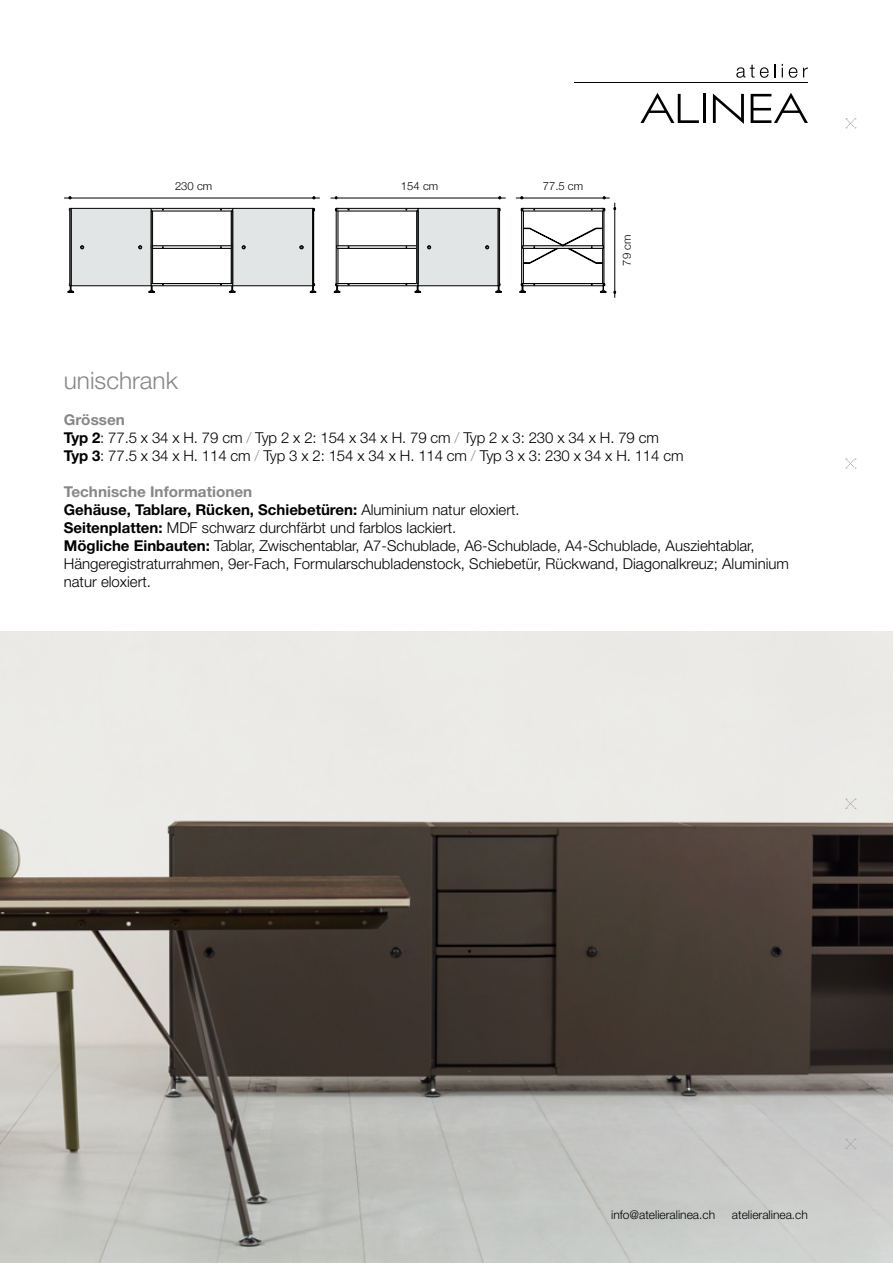
<style>
.page{position:relative;width:893px;height:1263px;background:#fff}
.page>*{position:absolute;margin:0;border:0;box-sizing:border-box;transform-origin:0 0}
.t1{font:300 24px "Helvetica Neue";color:#868786}
.t2{font:300 15px/18px "Helvetica Neue";color:#000}
.t3{font:300 12px "Helvetica Neue";color:#000}
.t4{font:300 11.25px "Helvetica Neue";color:#000}
.s1{font-weight:700;color:#868786}
.s2{font-weight:700}
.s3{color:#919291}
</style>
<div class="page">
<img style="left:0;top:631px;width:893px;height:632px">
<div style="left:151px;top:208px;width:82px;height:3px;border:1px solid #000"></div>
<div style="left:71px;top:208px;width:80px;height:78px;background:#e2e5e5"></div>
<div style="left:71px;top:208px;width:80px;height:78px;border:1px solid #000"></div>
<svg style="left:80px;top:246px;width:4px;height:3px"></svg>
<svg style="left:138px;top:246px;width:4px;height:3px"></svg>
<svg style="left:68px;top:283px;width:6px;height:10px"></svg>
<svg style="left:148px;top:286px;width:7px;height:7px"></svg>
<svg style="left:229px;top:286px;width:7px;height:7px"></svg>
<div style="left:151px;top:283px;width:82px;height:3px;border:1px solid #000"></div>
<div style="left:151px;top:246px;width:82px;height:3px;border:1px solid #000"></div>
<div style="left:151px;top:211px;width:2px;height:73px;border:1px solid #000"></div>
<div style="left:233px;top:208px;width:80px;height:78px;background:#e2e5e5"></div>
<div style="left:233px;top:208px;width:80px;height:78px;border:1px solid #000"></div>
<svg style="left:310px;top:283px;width:6px;height:10px"></svg>
<div style="left:313px;top:208px;width:1px;height:78px;border:1px solid #000"></div>
<div style="left:231px;top:211px;width:2px;height:73px;border:1px solid #000"></div>
<hr style="left:64px;top:198px;width:256px;height:1px;background:#000">
<div style="left:336px;top:208px;width:82px;height:3px;border:1px solid #000"></div>
<svg style="left:415px;top:286px;width:6px;height:7px"></svg>
<div style="left:336px;top:283px;width:82px;height:3px;border:1px solid #000"></div>
<div style="left:336px;top:246px;width:82px;height:3px;border:1px solid #000"></div>
<div style="left:418px;top:208px;width:80px;height:78px;background:#e2e5e5"></div>
<div style="left:418px;top:208px;width:80px;height:78px;border:1px solid #000"></div>
<svg style="left:495px;top:283px;width:7px;height:10px"></svg>
<div style="left:498px;top:208px;width:2px;height:78px;border:1px solid #000"></div>
<svg style="left:485px;top:246px;width:4px;height:3px"></svg>
<svg style="left:427px;top:246px;width:4px;height:3px"></svg>
<div style="left:417px;top:211px;width:1px;height:73px;border:1px solid #000"></div>
<svg style="left:334px;top:283px;width:7px;height:10px"></svg>
<div style="left:602px;top:208px;width:2px;height:78px;border:1px solid #000"></div>
<div style="left:521px;top:208px;width:2px;height:78px;border:1px solid #000"></div>
<div style="left:522px;top:208px;width:82px;height:3px;border:1px solid #000"></div>
<div style="left:522px;top:283px;width:82px;height:3px;border:1px solid #000"></div>
<div style="left:522px;top:246px;width:82px;height:3px;border:1px solid #000"></div>
<svg style="left:519px;top:283px;width:7px;height:10px"></svg>
<svg style="left:600px;top:283px;width:6px;height:10px"></svg>
<svg style="left:523px;top:228px;width:80px;height:36px"></svg>
<hr style="left:331px;top:198px;width:174px;height:1px;background:#000">
<hr style="left:516px;top:198px;width:93px;height:1px;background:#000">
<hr style="left:614px;top:203px;width:1px;height:94px;background:#000">
<hr style="left:703px;top:94px;width:3px;height:29px;background:#000">
<svg style="left:713px;top:93px;width:31px;height:31px"></svg>
<svg style="left:640px;top:93px;width:59px;height:30px"></svg>
<svg style="left:751px;top:93px;width:57px;height:30px"></svg>
<hr style="left:574px;top:82px;width:234px;height:1px;background:#000">
<svg style="left:736px;top:64px;width:39px;height:14px"></svg>
<svg style="left:782px;top:64px;width:1px;height:13px"></svg>
<svg style="left:789px;top:67px;width:8px;height:11px"></svg>
<svg style="left:803px;top:67px;width:5px;height:10px"></svg>
<svg style="left:845px;top:1139px;width:11px;height:10px"></svg>
<svg style="left:845px;top:799px;width:11px;height:10px"></svg>
<svg style="left:845px;top:459px;width:11px;height:10px"></svg>
<svg style="left:845px;top:118px;width:11px;height:10px"></svg>
<p class="t4" style="left:175px;top:177px;width:39px">230 cm</p>
<p class="t4" style="left:401px;top:177px;width:39px">154 cm</p>
<p class="t4" style="left:543px;top:177px;width:42px">77.5 cm</p>
<p class="t4" style="left:618px;top:265px;width:32px;rotate:-90deg">79 cm</p>
<h1 class="t1" style="left:64px;top:366px;width:116px">unischrank</h1>
<p class="t2" style="left:64px;top:410px;width:621px"><span class="s1">Grössen<br></span><span class="s2">Typ 2</span>: 77.5 x 34 x H. 79 cm <span class="s3">/</span> Typ 2 x 2: 154 x 34 x H. 79 cm <span class="s3">/</span> Typ 2 x 3: 230 x 34 x H. 79 cm<br><span class="s2">Typ 3</span>: 77.5 x 34 x H. 114 cm <span class="s3">/</span> Typ 3 x 2: 154 x 34 x H. 114 cm <span class="s3">/</span> Typ 3 x 3: 230 x 34 x H. 114 cm</p>
<p class="t2" style="left:64px;top:482px;width:727px"><span class="s1">Technische Informationen<br></span><span class="s2">Gehäuse, Tablare, Rücken, Schiebetüren:</span> Aluminium natur eloxiert.<br><span class="s2">Seitenplatten:</span> MDF schwarz durchfärbt und farblos lackiert.<br><span class="s2">Mögliche Einbauten:</span> Tablar, Zwischentablar, A7-Schublade, A6-Schublade, A4-Schublade, Ausziehtablar, Hängeregistraturrahmen, 9er-Fach, Formularschubladenstock, Schiebetür, Rückwand, Diagonalkreuz; Aluminium natur eloxiert.</p>
<p class="t3" style="left:611px;top:1207px;width:106px">info@atelieralinea.ch</p>
<p class="t3" style="left:732px;top:1207px;width:78px">atelieralinea.ch</p>
</div>
